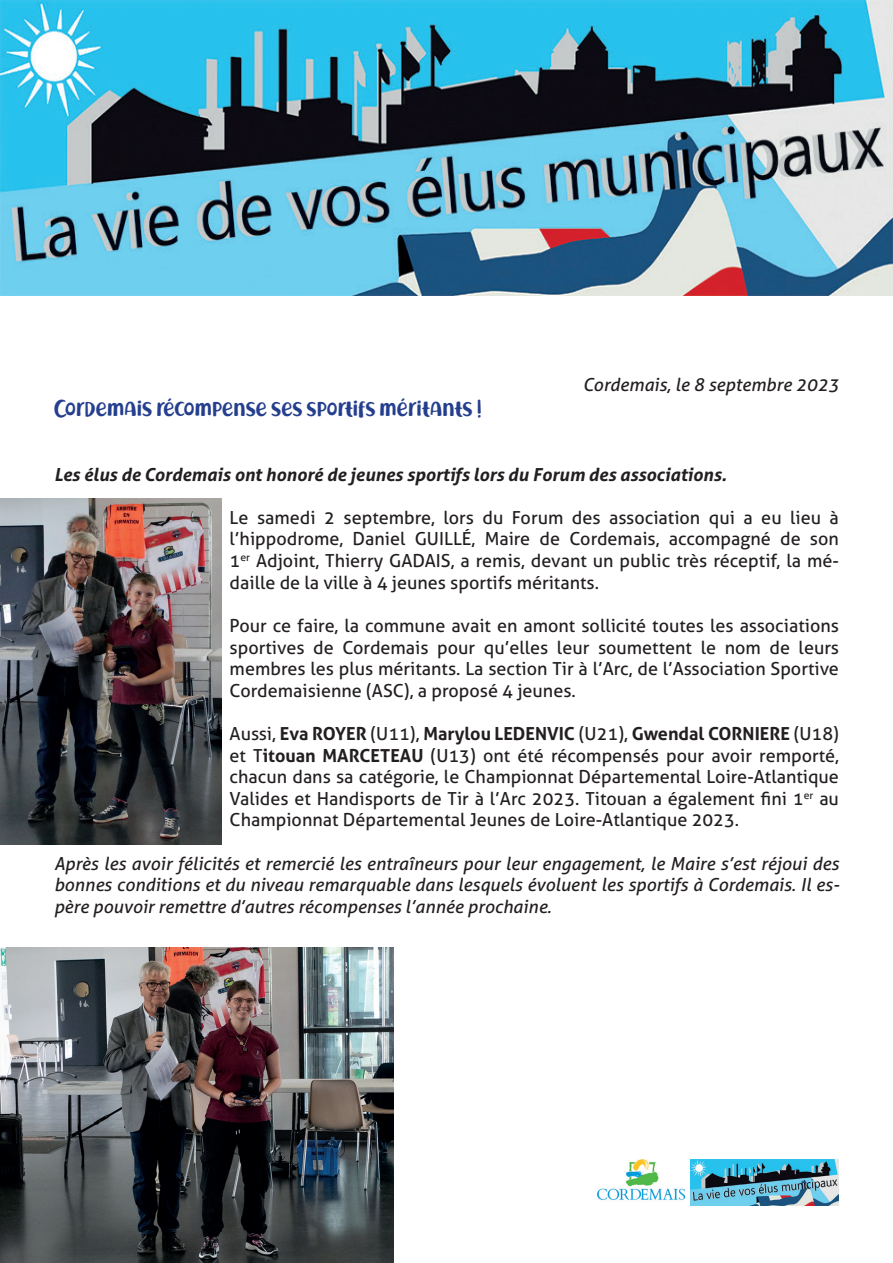
<style>
.page{position:relative;width:893px;height:1263px;background:#fff}
.page>*{position:absolute;margin:0;border:0;box-sizing:border-box;transform-origin:0 0}
.t1{font:21px "Richela Kids";color:#253f8e}
.t2{font:18px/21.6px "Aller";color:#231f20;text-align:justify}
.t3{font:italic 18px/21.6px "Aller";color:#231f20;text-align:justify}
.t4{font:italic 700 18px "Aller";color:#231f20}
.s1{font-weight:700}
</style>
<div class="page">
<img style="left:0;top:0;width:893px;height:296px">
<img style="left:690px;top:1160px;width:149px;height:45px">
<img style="left:597px;top:1160px;width:88px;height:40px">
<img style="left:0;top:499px;width:221px;height:345px">
<img style="left:0;top:947px;width:394px;height:316px">
<p class="t1" style="left:54px;top:396px;width:429px">CORDEMAIS RÉCOMPENSE SES SPORTIFS MÉRITANTS !</p>
<p class="t3" style="left:583px;top:373px;width:258px">Cordemais, le 8 septembre 2023</p>
<p class="t4" style="left:54px;top:463px;width:674px">Les élus de Cordemais ont honoré de jeunes sportifs lors du Forum des associations.</p>
<p class="t2" style="left:230px;top:507px;width:611px">Le samedi 2 septembre, lors du Forum des association qui a eu lieu à l’hippodrome, Daniel GUILLÉ, Maire de Cordemais, accompagné de son 1<sup>er</sup> Adjoint, Thierry GADAIS, a remis, devant un public très réceptif, la mé&shy;daille de la ville à 4 jeunes sportifs méritants.</p>
<p class="t2" style="left:230px;top:615px;width:611px">Pour ce faire, la commune avait en amont sollicité toutes les associations sportives de Cordemais pour qu’elles leur soumettent le nom de leurs membres les plus méritants. La section Tir à l’Arc, de l’Association Sportive Cordemaisienne (ASC), a proposé 4 jeunes.</p>
<p class="t2" style="left:230px;top:723px;width:611px">Aussi, <span class="s1">Eva ROYER</span> (U11), <span class="s1">Marylou LEDENVIC</span> (U21), <span class="s1">Gwendal CORNIERE</span> (U18) et T<span class="s1">itouan MARCETEAU</span> (U13) ont été récompensés pour avoir remporté, chacun dans sa catégorie, le Championnat Départemental Loire-Atlantique Valides et Handisports de Tir à l’Arc 2023. Titouan a également fini 1<sup>er</sup> au Championnat Départemental Jeunes de Loire-Atlantique 2023.</p>
<p class="t3" style="left:54px;top:852px;width:787px">Après les avoir félicités et remercié les entraîneurs pour leur engagement, le Maire s’est réjoui des bonnes conditions et du niveau remarquable dans lesquels évoluent les sportifs à Cordemais. Il es&shy;père pouvoir remettre d’autres récompenses l’année prochaine.</p>
</div>
